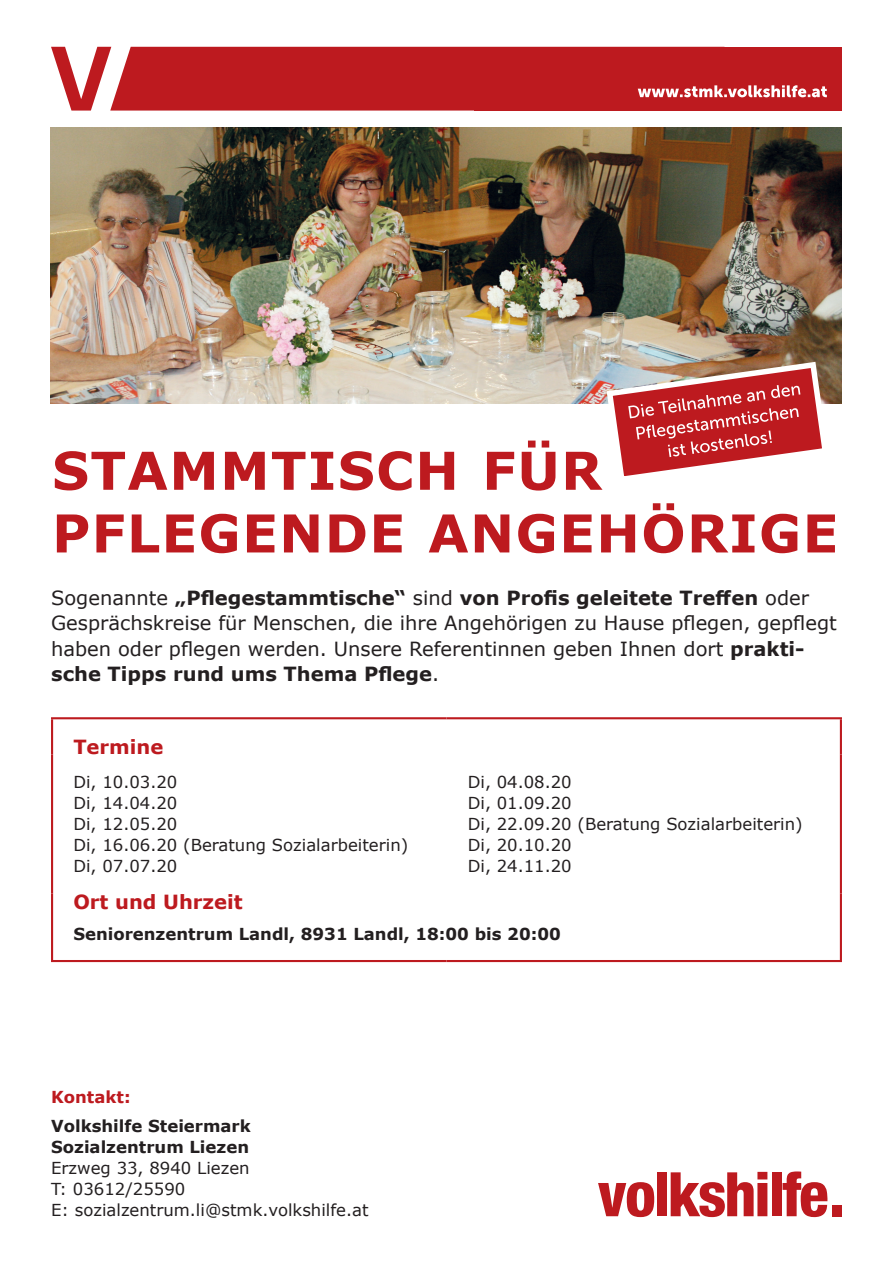
<style>
.page{position:relative;width:893px;height:1263px;background:#fff}
.page>*{position:absolute;margin:0;border:0;box-sizing:border-box;transform-origin:0 0}
.t1{font:700 52.2px/62.7px "Verdana";letter-spacing:.025em;color:#bd1a1f}
.t2{font:19.5px/25.5px "Verdana";color:#231f20}
.t3{font:700 19.5px "Verdana";color:#bd1a1f}
.t4{font:16.5px/21px "Verdana";color:#231f20}
.t5{font:700 16.5px/21px "Verdana";color:#231f20}
.t6{font:700 16.5px "Verdana";color:#bd1a1f}
.s1{font-weight:700}
.s2{font-weight:400}
</style>
<div class="page">
<div style="left:474px;top:47px;width:368px;height:64px;background:#bd1a1f"></div>
<svg style="left:598px;top:1182px;width:56px;height:35px"></svg>
<div style="left:657px;top:1172px;width:10px;height:44px;background:#bd1a1f"></div>
<svg style="left:671px;top:1172px;width:96px;height:45px"></svg>
<div style="left:771px;top:1172px;width:10px;height:44px;background:#bd1a1f"></div>
<svg style="left:782px;top:1171px;width:45px;height:46px"></svg>
<div style="left:832px;top:1205px;width:10px;height:11px;background:#bd1a1f"></div>
<svg style="left:51px;top:47px;width:776px;height:64px"></svg>
<img style="left:51px;top:128px;width:791px;height:276px">
<svg style="left:603px;top:359px;width:228px;height:117px"></svg>
<hr style="left:840px;top:893px;width:2px;height:67px;background:#bd1a1f">
<hr style="left:51px;top:717px;width:395px;height:2px;background:#bd1a1f">
<hr style="left:51px;top:719px;width:2px;height:35px;background:#bd1a1f">
<hr style="left:446px;top:717px;width:396px;height:2px;background:#bd1a1f">
<hr style="left:840px;top:719px;width:2px;height:35px;background:#bd1a1f">
<hr style="left:51px;top:754px;width:2px;height:139px;background:#bd1a1f">
<hr style="left:840px;top:754px;width:2px;height:139px;background:#bd1a1f">
<hr style="left:51px;top:893px;width:2px;height:67px;background:#bd1a1f">
<hr style="left:51px;top:960px;width:395px;height:2px;background:#bd1a1f">
<hr style="left:446px;top:960px;width:396px;height:2px;background:#bd1a1f">
<h1 class="t1" style="left:52px;top:438px;width:788px">STAMMTISCH FÜR<br>PFLEGENDE ANGEHÖRIGE</h1>
<p class="t2" style="left:51px;top:585px;width:787px">Sogenannte <span class="s1">„Pflegestammtische“</span> sind <span class="s1">von Profis geleitete Treffen</span> oder Gesprächskreise für Menschen, die ihre Angehörigen zu Hause pflegen, gepflegt haben oder pflegen werden. Unsere Referentinnen geben Ihnen dort <span class="s1">prakti&shy;sche Tipps rund ums Thema Pflege</span>.</p>
<p class="t3" style="left:73px;top:733px;width:92px">Termine</p>
<p class="t4" style="left:73px;top:772px;width:106px">Di, 10.03.20</p>
<p class="t4" style="left:73px;top:793px;width:106px">Di, 14.04.20</p>
<p class="t4" style="left:73px;top:814px;width:106px">Di, 12.05.20</p>
<p class="t4" style="left:73px;top:835px;width:336px">Di, 16.06.20 (Beratung Sozialarbeiterin)</p>
<p class="t4" style="left:73px;top:856px;width:106px">Di, 07.07.20</p>
<p class="t4" style="left:468px;top:772px;width:106px">Di, 04.08.20</p>
<p class="t4" style="left:468px;top:793px;width:106px">Di, 01.09.20</p>
<p class="t4" style="left:468px;top:814px;width:336px">Di, 22.09.20 (Beratung Sozialarbeiterin)</p>
<p class="t4" style="left:468px;top:835px;width:106px">Di, 20.10.20</p>
<p class="t4" style="left:468px;top:856px;width:106px">Di, 24.11.20</p>
<p class="t3" style="left:73px;top:888px;width:171px">Ort und Uhrzeit</p>
<p class="t5" style="left:73px;top:923px;width:489px">Seniorenzentrum Landl, 8931 Landl, 18:00 bis 20:00</p>
<p class="t6" style="left:51px;top:1085px;width:81px">Kontakt:</p>
<p class="t5" style="left:51px;top:1115px;width:201px">Volkshilfe Steiermark</p>
<p class="t5" style="left:51px;top:1136px;width:200px">Sozialzentrum Liezen<br><span class="s2">Erzweg 33, 8940 Liezen</span></p>
<p class="t4" style="left:51px;top:1178px;width:319px">T: 03612/25590<br>E: sozialzentrum.li@stmk.volkshilfe.at</p>
</div>
